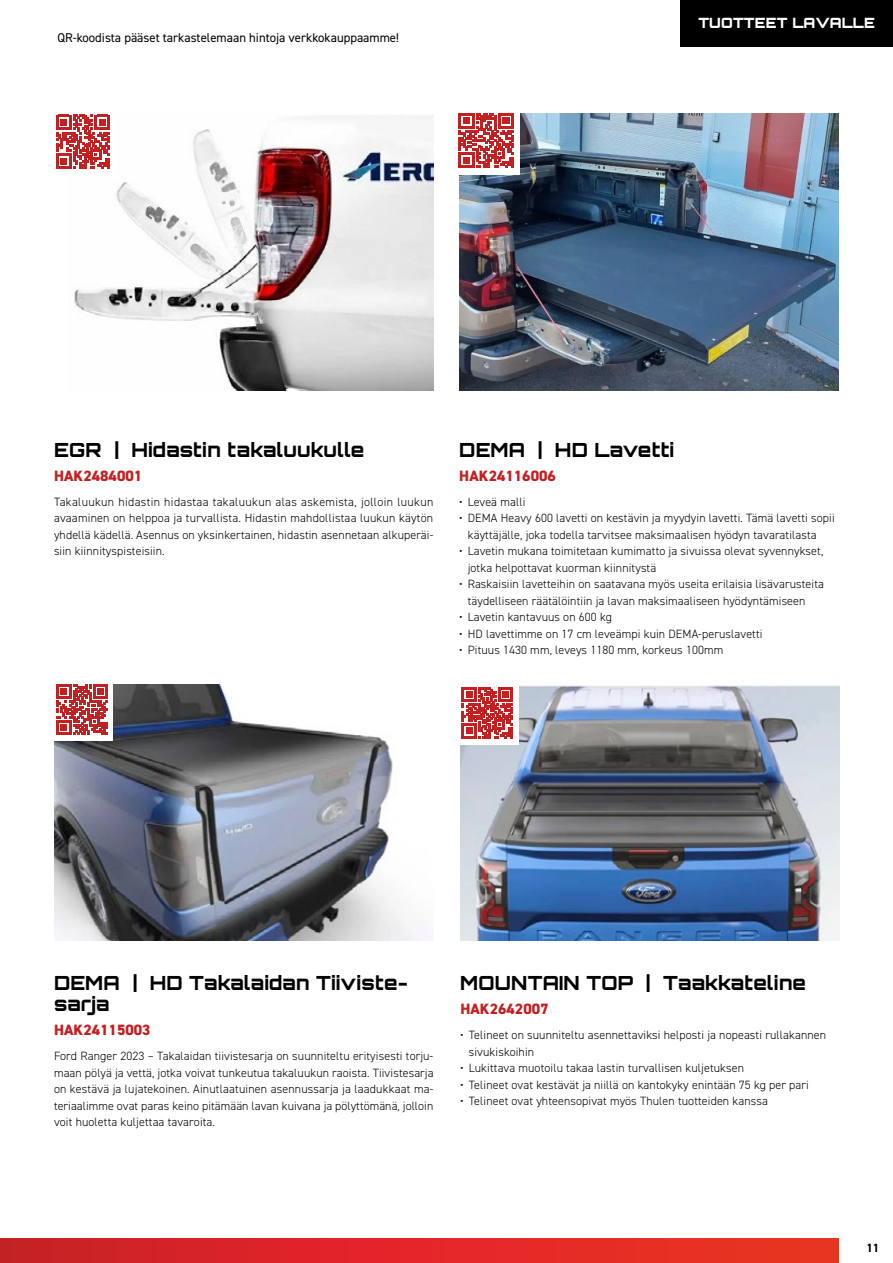
<style>
.page{position:relative;width:893px;height:1263px;background:#fff}
.page>*{position:absolute;margin:0;border:0;box-sizing:border-box;transform-origin:0 0}
.t1{font:19.5px/21px "Orbitron";letter-spacing:.01em;color:#000}
.t2{font:800 15px "DIN2014";color:#c32022}
.t3{font:14.1px "Orbitron";letter-spacing:.01em;color:#fff}
.t4{font:12.75px "DIN2014";color:#000}
.t5{font:300 12px/16.5px "DIN2014";letter-spacing:.01em;color:#000}
.t6{font:700 12px "DIN2014";color:#000}
</style>
<div class="page">
<hr style="left:0;top:717px;width:1px;height:546px;background:#000">
<img style="left:74px;top:115px;width:359px;height:275px">
<div style="left:53px;top:111px;width:62px;height:63px;background:#fff"></div>
<img style="left:459px;top:114px;width:380px;height:276px">
<div style="left:457px;top:113px;width:62px;height:62px;background:#fff"></div>
<img style="left:54px;top:684px;width:366px;height:257px">
<img style="left:460px;top:685px;width:380px;height:256px">
<div style="left:50px;top:679px;width:62px;height:62px;background:#fff"></div>
<div style="left:456px;top:683px;width:62px;height:62px;background:#fff"></div>
<div style="left:680px;top:0;width:213px;height:46px;background:#000"></div>
<svg style="left:56px;top:115px;width:54px;height:54px"></svg>
<svg style="left:459px;top:113px;width:55px;height:55px"></svg>
<svg style="left:57px;top:684px;width:51px;height:51px"></svg>
<svg style="left:462px;top:687px;width:51px;height:51px"></svg>
<div style="left:0;top:1238px;width:839px;height:25px;background:linear-gradient(to right,#cd1e29,#ef3324)"></div>
<p class="t4" style="left:57px;top:29px;width:343px">QR-koodista pääset tarkastelemaan hintoja verkkokauppaamme!</p>
<p class="t3" style="left:698px;top:15px;width:178px">TUOTTEET LAVALLE</p>
<h1 class="t1" style="left:54px;top:439px;width:312px">EGR | Hidastin takaluukulle</h1>
<p class="t2" style="left:54px;top:465px;width:90px">HAK2484001</p>
<p class="t5" style="left:54px;top:493px;width:381px;text-align:justify">Takaluukun hidastin hidastaa takaluukun alas askemista, jolloin luukun avaaminen on helppoa ja turvallista. Hidastin mahdollistaa luukun käytön yhdellä kädellä. Asennus on yksinkertainen, hidastin asennetaan alkuperäi&shy;siin kiinnityspisteisiin.</p>
<h1 class="t1" style="left:459px;top:439px;width:216px">DEMA | HD Lavetti</h1>
<p class="t2" style="left:459px;top:465px;width:98px">HAK24116006</p>
<p class="t5" style="left:459px;top:493px;width:68px">• Leveä malli</p>
<p class="t5" style="left:468px;top:510px;width:368px;text-indent:-9px">• DEMA Heavy 600 lavetti on kestävin ja myydyin lavetti. Tämä lavetti sopii käyttäjälle, joka todella tarvitsee maksimaalisen hyödyn tavaratilasta</p>
<p class="t5" style="left:468px;top:543px;width:357px;text-indent:-9px">• Lavetin mukana toimitetaan kumimatto ja sivuissa olevat syvennykset, jotka helpottavat kuorman kiinnitystä</p>
<p class="t5" style="left:468px;top:576px;width:358px;text-indent:-9px">• Raskaisiin lavetteihin on saatavana myös useita erilaisia lisävarusteita täydelliseen räätälöintiin ja lavan maksimaaliseen hyödyntämiseen</p>
<p class="t5" style="left:459px;top:609px;width:154px">• Lavetin kantavuus on 600 kg</p>
<p class="t5" style="left:459px;top:625px;width:305px">• HD lavettimme on 17 cm leveämpi kuin DEMA-peruslavetti</p>
<p class="t5" style="left:459px;top:642px;width:266px">• Pituus 1430 mm, leveys 1180 mm, korkeus 100mm</p>
<h1 class="t1" style="left:54px;top:972px;width:355px">DEMA | HD Takalaidan Tiiviste&shy;sarja</h1>
<p class="t2" style="left:54px;top:1020px;width:98px">HAK24115003</p>
<p class="t5" style="left:54px;top:1048px;width:381px;text-align:justify">Ford Ranger 2023 – Takalaidan tiivistesarja on suunniteltu erityisesti torju&shy;maan pölyä ja vettä, jotka voivat tunkeutua takaluukun raoista. Tiivistesarja on kestävä ja lujatekoinen. Ainutlaatuinen asennussarja ja laadukkaat ma&shy;teriaalimme ovat paras keino pitämään lavan kuivana ja pölyttömänä, jolloin voit huoletta kuljettaa tavaroita.</p>
<h1 class="t1" style="left:460px;top:972px;width:347px">MOUNTAIN TOP | Taakkateline</h1>
<p class="t2" style="left:460px;top:999px;width:90px">HAK2642007</p>
<p class="t5" style="left:469px;top:1027px;width:359px;text-indent:-9px">• Telineet on suunniteltu asennettaviksi helposti ja nopeasti rullakannen sivukiskoihin</p>
<p class="t5" style="left:460px;top:1060px;width:285px">• Lukittava muotoilu takaa lastin turvallisen kuljetuksen</p>
<p class="t5" style="left:460px;top:1076px;width:350px">• Telineet ovat kestävät ja niillä on kantokyky enintään 75 kg per pari</p>
<p class="t5" style="left:460px;top:1093px;width:309px">• Telineet ovat yhteensopivat myös Thulen tuotteiden kanssa</p>
<p class="t6" style="left:866px;top:1240px;width:14px">11</p>
</div>
